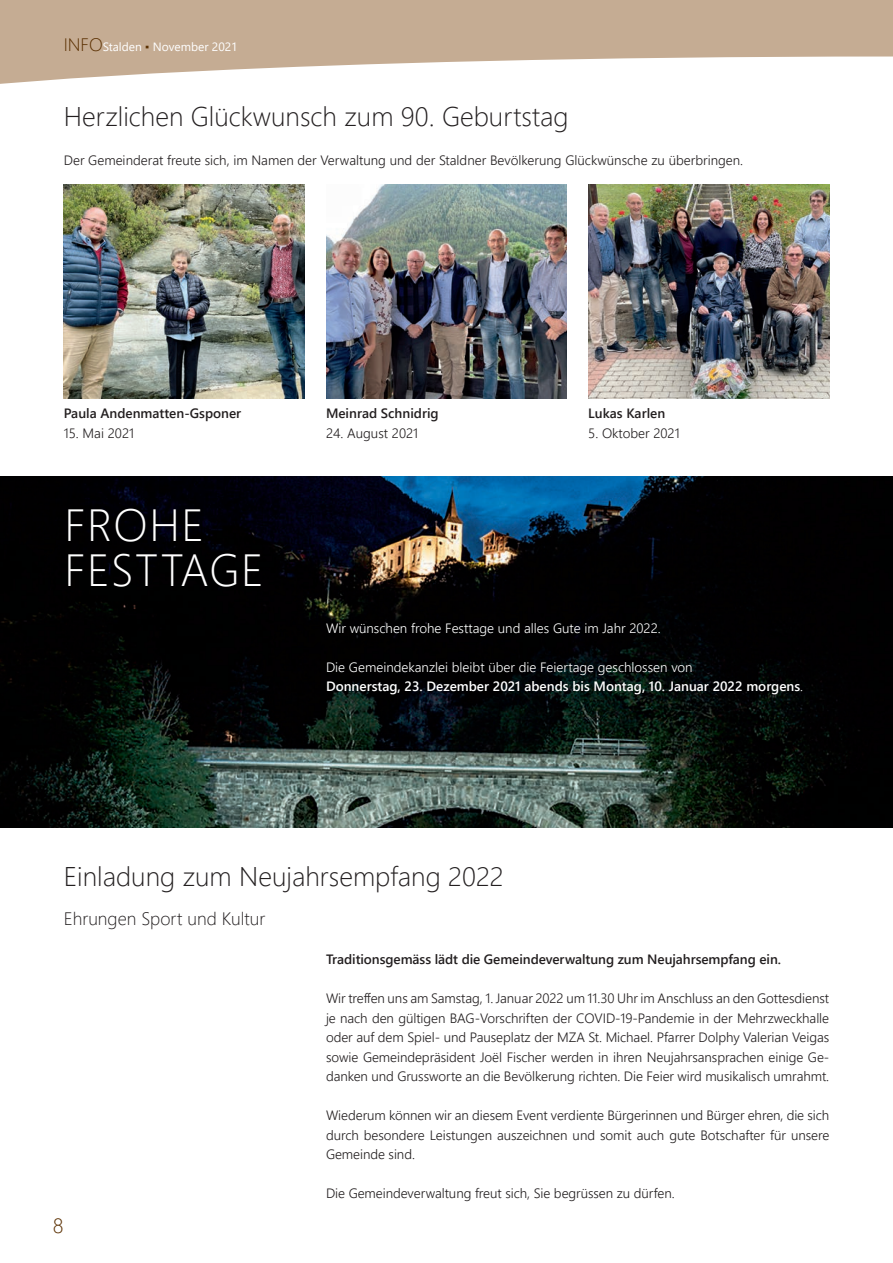
<style>
.page{position:relative;width:893px;height:1263px;background:#fff}
.page>*{position:absolute;margin:0;border:0;box-sizing:border-box;transform-origin:0 0}
.t1{font:300 45px "Segoe UI";letter-spacing:.035em;color:#fff}
.t2{font:300 27px "Segoe UI";color:#231f20}
.t3{font:300 21px "Segoe UI";color:#5a2f00}
.t4{font:300 18px "Segoe UI";color:#231f20}
.t5{font:300 13.5px/19.5px "Segoe UI";letter-spacing:-.005em;color:#231f20;text-align:justify}
.t6{font:600 13.5px "Segoe UI";letter-spacing:-.005em;color:#231f20}
.t7{font:300 13.5px "Segoe UI";color:#fff}
.t8{font:600 13.5px "Segoe UI";color:#fff}
.t9{font:12px "Segoe UI";color:#fff}
.s1{font-weight:300;font-size:18px;color:#5a2f00}
.s2{color:#5a2f00}
.s3{font-weight:300}
</style>
<div class="page">
<svg style="left:0;top:0;width:893px;height:84px;fill:#c5ac93"></svg>
<img style="left:0;top:477px;width:893px;height:351px">
<img style="left:64px;top:184px;width:241px;height:215px">
<img style="left:588px;top:184px;width:241px;height:215px">
<img style="left:326px;top:184px;width:241px;height:215px">
<p class="t9" style="left:64px;top:36px;width:175px"><span class="s1">INFO</span>Stalden <span class="s2">▪</span> November 2021</p>
<p class="t2" style="left:64px;top:91px;width:506px">Herzlichen Glückwunsch zum 90. Geburtstag</p>
<p class="t5" style="left:64px;top:149px;width:681px">Der Gemeinderat freute sich, im Namen der Verwaltung und der Staldner Bevölkerung Glückwünsche zu überbringen.</p>
<p class="t6" style="left:64px;top:401px;width:179px">Paula Andenmatten-Gsponer</p>
<p class="t5" style="left:64px;top:422px;width:72px">15. Mai 2021</p>
<p class="t1" style="left:65px;top:482px;width:141px">FROHE</p>
<p class="t1" style="left:65px;top:527px;width:200px">FESTTAGE</p>
<p class="t6" style="left:326px;top:401px;width:114px">Meinrad Schnidrig</p>
<p class="t5" style="left:326px;top:422px;width:94px">24. August 2021</p>
<p class="t6" style="left:588px;top:401px;width:78px">Lukas Karlen</p>
<p class="t5" style="left:588px;top:422px;width:93px">5. Oktober 2021</p>
<p class="t7" style="left:326px;top:615px;width:336px">Wir wünschen frohe Festtage und alles Gute im Jahr 2022.</p>
<p class="t7" style="left:326px;top:654px;width:368px">Die Gemeindekanzlei bleibt über die Feiertage geschlossen von</p>
<p class="t8" style="left:326px;top:674px;width:479px">Donnerstag, 23. Dezember 2021 abends bis Montag, 10. Januar 2022 morgens<span class="s3">.</span></p>
<p class="t2" style="left:64px;top:851px;width:441px">Einladung zum Neujahrsempfang 2022</p>
<p class="t4" style="left:64px;top:902px;width:203px">Ehrungen Sport und Kultur</p>
<p class="t6" style="left:326px;top:947px;width:456px">Traditionsgemäss lädt die Gemeindeverwaltung zum Neujahrsempfang ein.</p>
<p class="t5" style="left:326px;top:987px;width:505px">Wir treffen uns am Samstag, 1. Januar 2022 um 11.30 Uhr im Anschluss an den Gottesdienst je nach den gültigen BAG-Vorschriften der COVID-19-Pandemie in der Mehrzweckhalle oder auf dem Spiel- und Pauseplatz der MZA St. Michael. Pfarrer Dolphy Valerian Veigas sowie Gemeindepräsident Joël Fischer werden in ihren Neujahrsansprachen einige Ge&shy;danken und Grussworte an die Bevölkerung richten. Die Feier wird musikalisch umrahmt.</p>
<p class="t5" style="left:326px;top:1104px;width:505px">Wiederum können wir an diesem Event verdiente Bürgerinnen und Bürger ehren, die sich durch besondere Leistungen auszeichnen und somit auch gute Botschafter für unsere Gemeinde sind.</p>
<p class="t5" style="left:326px;top:1182px;width:350px">Die Gemeindeverwaltung freut sich, Sie begrüssen zu dürfen.</p>
<h3 class="t3" style="left:53px;top:1206px;width:12px">8</h3>
</div>
